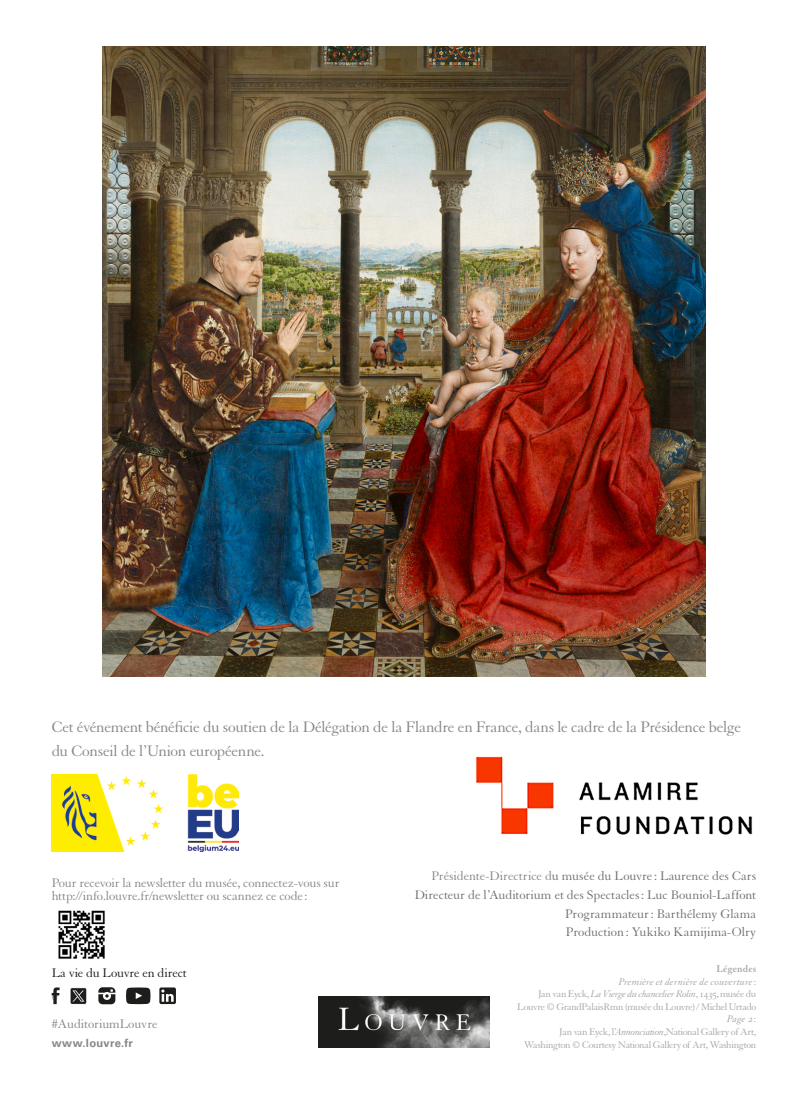
<style>
.page{position:relative;width:808px;height:1110px;background:#fff}
.page>*{position:absolute;margin:0;border:0;box-sizing:border-box;transform-origin:0 0}
.t1{font:16.5px/24px "Granjon LT Std";letter-spacing:-.025em;color:#878787}
.t2{font:13.5px/18.8px "Granjon LT Std";letter-spacing:-.005em;color:#70706f;text-align:right}
.t3{font:13.5px/13.5px "Granjon LT Std";letter-spacing:-.01em;color:#878787}
.t4{font:13.5px "Granjon LT Std";letter-spacing:-.02em;color:#1d1d1b}
.t5{font:700 11.25px "Univers LT Std";letter-spacing:.025em;color:#878787}
.t6{font:300 11.25px "Univers LT Std";color:#878787}
.t7{font:10.5px/12.6px "Granjon LT Std";letter-spacing:-.04em;color:#a7a7a6;text-align:right}
.s1{color:#878787}
.s2{font-weight:700}
.s3{font-style:italic}
</style>
<div class="page">
<img style="left:58px;top:910px;width:47px;height:49px">
<img style="left:319px;top:996px;width:170px;height:51px">
<svg style="left:98px;top:987px;width:17px;height:17px"></svg>
<svg style="left:126px;top:987px;width:24px;height:17px"></svg>
<svg style="left:52px;top:987px;width:8px;height:17px"></svg>
<svg style="left:159px;top:987px;width:17px;height:17px"></svg>
<svg style="left:70px;top:987px;width:17px;height:17px"></svg>
<div style="left:70px;top:987px;width:17px;height:17px;border:1px solid #fff;border-radius:2px"></div>
<svg style="left:72px;top:990px;width:12px;height:11px"></svg>
<img style="left:475px;top:756px;width:278px;height:79px">
<img style="left:52px;top:774px;width:186px;height:77px">
<img style="left:102px;top:46px;width:604px;height:630px">
<h1 class="t1" style="left:52px;top:715px;width:691px">Cet événement bénéficie du soutien de la Délégation de la Flandre en France, dans le cadre de la Présidence belge du Conseil de l’Union européenne.</h1>
<p class="t3" style="left:52px;top:876px;width:290px">Pour recevoir la newsletter du musée, connectez-vous sur http://info.louvre.fr/newsletter ou scannez ce code :</p>
<p class="t4" style="left:52px;top:965px;width:137px">La vie du Louvre en direct</p>
<p class="t6" style="left:52px;top:989px;width:8px">e</p>
<p class="t3" style="left:52px;top:1017px;width:108px">#AuditoriumLouvre</p>
<p class="t5" style="left:52px;top:1037px;width:83px">www.louvre.fr</p>
<p class="t2" style="left:415px;top:867px;width:343px"><span class="s1">Présidente-Directrice d</span>u musée du Louvre : Laurence des Cars Directeur de l’Auditorium et des Spectacles: Luc Bouniol-Laffont Programmateur: Barthélemy Glama<br>Production: Yukiko Kamijima-Olry</p>
<p class="t7" style="left:517px;top:962px;width:241px"><span class="s2">Légendes<br></span><span class="s3">Première et dernière de couverture</span>:<br>Jan van Eyck, <span class="s3">La Vierge du chancelier Rolin</span>, 1435, musée du Louvre © GrandPalaisRmn (musée du Louvre) / Michel Urtado <span class="s3">Page 2</span> :<br>Jan van Eyck, l’<span class="s3">Annonciation</span>,National Gallery of Art, Washington © Courtesy National Gallery of Art, Washington</p>
</div>
